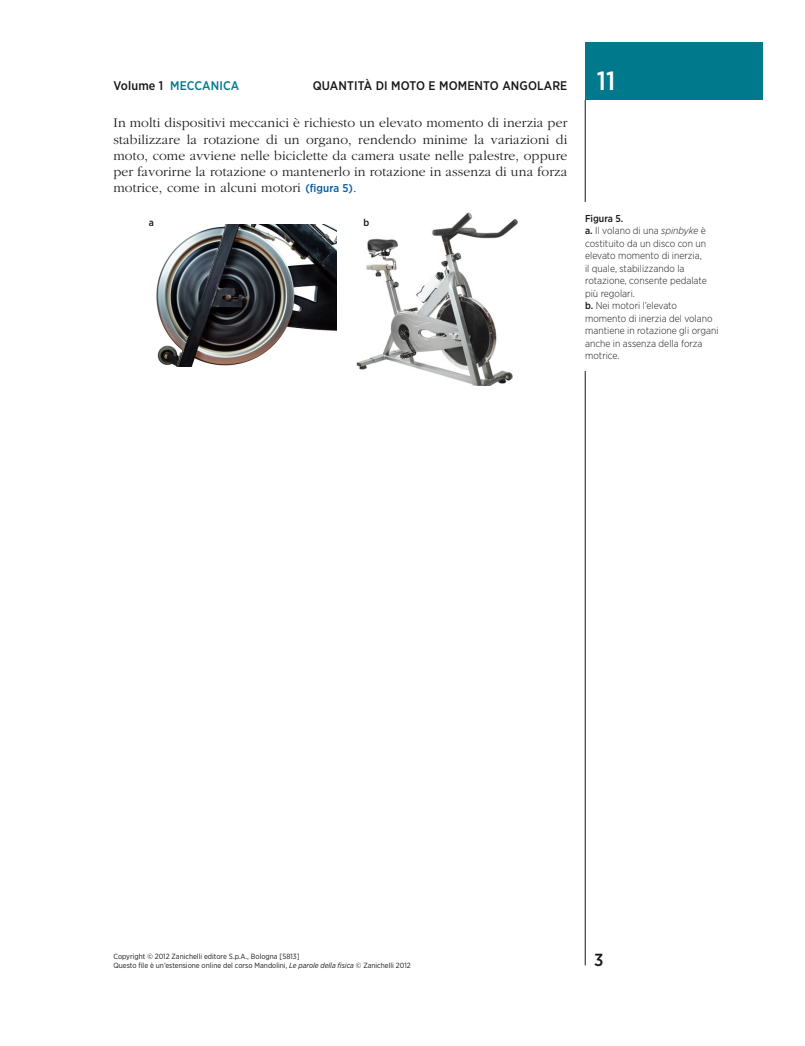
<style>
.page{position:relative;width:805px;height:1046px;background:#fff}
.page>*{position:absolute;margin:0;border:0;box-sizing:border-box;transform-origin:0 0}
.t1{font:500 17.5px "Gotham Narrow";color:#1a171c}
.t2{font:300 13.75px/16.2px "Garamond";letter-spacing:.01em;color:#1a171c;text-align:justify}
.t3{font:500 12.5px "Gotham Narrow";letter-spacing:.01em;color:#1a171c}
.t4{font:500 12.5px "Gotham Narrow";letter-spacing:.01em;color:#00798c}
.t5{font:300 10px/12.5px "Gotham Narrow";color:#1a171c}
.t6{font:500 10px "Gotham Narrow";color:#1a171c}
.t7{font:7.5px/9px "Gotham Narrow";color:#1a171c}
.s1{color:#1a171c}
.s2{font-size:26.25px;color:#fff}
.s3{font-family:"Gotham Narrow";font-weight:500;font-size:11.25px;color:#005ba0}
.s4{font-weight:500}
.s5{font-style:italic}
</style>
<div class="page">
<div style="left:585px;top:43px;width:177px;height:57px;background:#00798c"></div>
<hr style="left:585px;top:100px;width:1px;height:865px;background:#1a171c">
<img style="left:156px;top:224px;width:180px;height:142px">
<img style="left:356px;top:212px;width:162px;height:173px">
<p class="t4" style="left:113px;top:78px;width:127px"><span class="s1">VOLUME 1</span> MECCANICA</p>
<p class="t3" style="left:312px;top:78px;width:154px">QUANTITÀ DI MOTO E MOMEN</p>
<p class="t3" style="left:483px;top:78px;width:133px">TO ANGOLARE <span class="s2">11</span></p>
<p class="t2" style="left:113px;top:115px;width:455px">In molti dispositivi meccanici è richiesto un elevato momento di inerzia per stabilizzare la rotazione di un organo, rendendo minime la variazioni di moto, come avviene nelle biciclette da camera usate nelle palestre, oppure per favorirne la rotazione o mantenerlo in rotazione in assenza di una forza motrice, come in alcuni motori <span class="s3">(FIGURA 5)</span>.</p>
<p class="t6" style="left:149px;top:217px;width:7px">A</p>
<p class="t6" style="left:363px;top:217px;width:7px">B</p>
<p class="t5" style="left:585px;top:212px;width:135px"><span class="s4">FIGURA 5.<br>A.</span> Il volano di una <span class="s5">spinbyke</span> è costituito da un disco con un elevato momento di inerzia,<br>il quale, stabilizzando la rotazione, consente pedalate più regolari.<br><span class="s4">B.</span> Nei motori l’elevato momento di inerzia del volano mantiene in rotazione gli organi anche in assenza della forza motrice.</p>
<p class="t7" style="left:113px;top:951px;width:298px">Copyright © 2012 Zanichelli editore S.p.A., Bologna [5813]<br>Questo file è un’estensione online del corso Mandolini, <span class="s5">Le parole della fisica</span> © Zanichelli 2012</p>
<p class="t1" style="left:594px;top:949px;width:11px">3</p>
</div>
